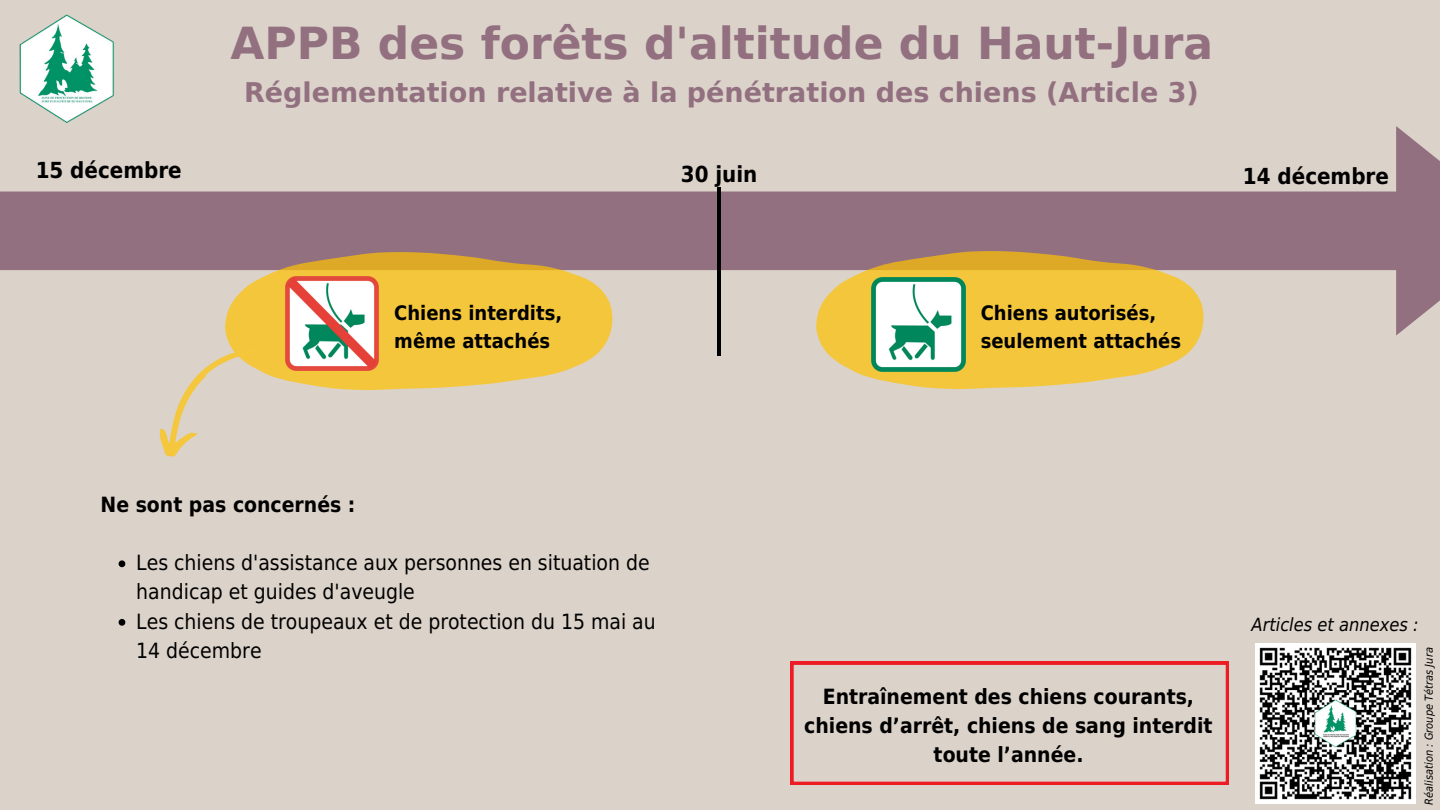
<style>
.page{position:relative;width:1440px;height:810px;background:#dbd2c9}
.page>*{position:absolute;margin:0;border:0;box-sizing:border-box;transform-origin:0 0}
.t1{font:700 44px "DejaVu Sans";color:#927080}
.t2{font:700 27px "DejaVu Sans";color:#927080}
.t3{font:700 22.1px "DejaVu Sans Condensed";color:#000}
.t4{font:21px/29.2px "DejaVu Sans Condensed";color:#000}
.t5{font:700 21px/29.2px "DejaVu Sans Condensed";color:#000;text-align:center}
.t6{font:700 20px/27.8px "DejaVu Sans Condensed";color:#000}
.t7{font:italic 18.1px "DejaVu Sans Condensed";color:#000}
.t8{font:italic 11px "DejaVu Sans Condensed";color:#000}
</style>
<div class="page">
<svg style="left:0;top:126px;width:1440px;height:210px"></svg>
<svg style="left:225px;top:252px;width:388px;height:138px;fill:#f4c63c"></svg>
<hr style="left:717px;top:188px;width:4px;height:85px;background:#000">
<img style="left:1255px;top:643px;width:160px;height:160px">
<img style="left:19px;top:15px;width:95px;height:108px">
<svg style="left:816px;top:251px;width:388px;height:138px;fill:#f4c63c"></svg>
<img style="left:871px;top:278px;width:94px;height:93px">
<img style="left:285px;top:277px;width:94px;height:94px">
<svg style="left:119px;top:560px;width:6px;height:7px"></svg>
<svg style="left:119px;top:619px;width:6px;height:7px"></svg>
<svg style="left:146px;top:328px;width:116px;height:129px"></svg>
<svg style="left:791px;top:662px;width:438px;height:123px"></svg>
<hr style="left:717px;top:271px;width:4px;height:85px;background:#000">
<p class="t1" style="left:230px;top:18px;width:984px">APPB des forêts d'altitude du Haut-Jura</p>
<p class="t2" style="left:244px;top:77px;width:956px">Réglementation relative à la pénétration des chiens (Article 3)</p>
<h1 class="t3" style="left:36px;top:158px;width:148px">15 décembre</h1>
<h2 class="t3" style="left:681px;top:161px;width:78px">30 juin</h2>
<p class="t3" style="left:1243px;top:163px;width:148px">14 décembre</p>
<h2 class="t6" style="left:394px;top:299px;width:169px">Chiens interdits, même attachés</h2>
<p class="t6" style="left:981px;top:299px;width:202px">Chiens autorisés, seulement attachés</p>
<p class="t5" style="left:101px;top:490px;width:256px">Ne sont pas concernés :</p>
<p class="t4" style="left:136px;top:548px;width:515px">Les chiens d'assistance aux personnes en situation de handicap et guides d'aveugle</p>
<h2 class="t4" style="left:136px;top:607px;width:521px">Les chiens de troupeaux et de protection du 15 mai au<br>14 décembre</h2>
<p class="t5" style="left:804px;top:682px;width:410px">Entraînement des chiens courants, chiens d’arrêt, chiens de sang interdit toute l’année.</p>
<h2 class="t7" style="left:1252px;top:614px;width:169px">Articles et annexes :</h2>
<p class="t8" style="left:1423px;top:805px;width:159px;rotate:-90deg">Réalisation : Groupe Tétras Jura</p>
</div>
